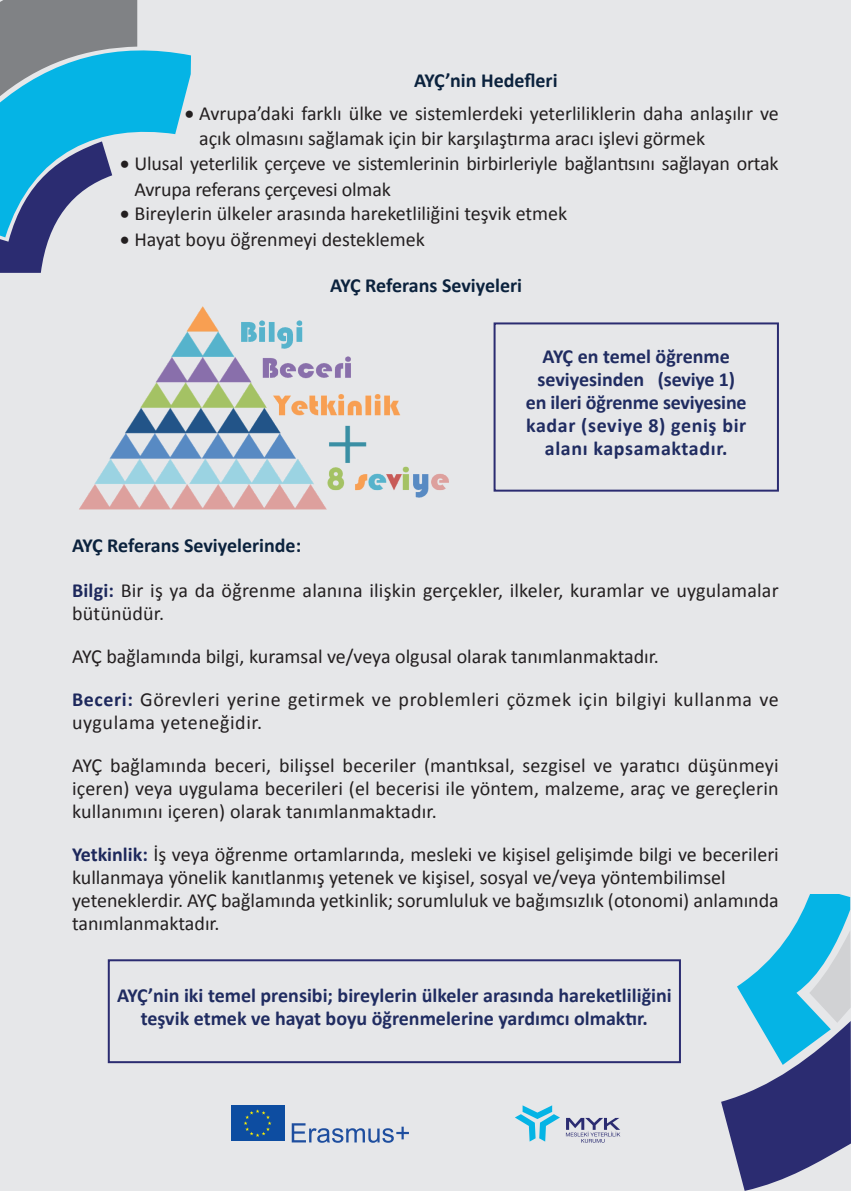
<style>
.page{position:relative;width:851px;height:1191px;background:#fff}
.page>*{position:absolute;margin:0;border:0;box-sizing:border-box;transform-origin:0 0}
.t1{font:20px/23px "Calibri";color:#231f20}
.t2{font:700 20px/23px "Calibri";color:#202c61;text-align:center}
.t3{font:700 20px "Calibri";color:#0b223d}
.s1{font-weight:700;color:#1d285c}
</style>
<div class="page">
<div style="left:0;top:0;width:850px;height:1191px;background:#e6e7e9"></div>
<svg style="left:292px;top:1123px;width:117px;height:19px"></svg>
<div style="left:230px;top:1105px;width:54px;height:36px;background:#0d4da1"></div>
<svg style="left:244px;top:1109px;width:27px;height:28px"></svg>
<svg style="left:515px;top:1105px;width:45px;height:36px"></svg>
<svg style="left:566px;top:1118px;width:54px;height:24px"></svg>
<svg style="left:721px;top:895px;width:129px;height:295px"></svg>
<div style="left:493px;top:322px;width:285px;height:169px;border:2px solid #2b2c71"></div>
<img style="left:79px;top:306px;width:370px;height:204px">
<div style="left:108px;top:959px;width:572px;height:104px;border:2px solid #2b2c71"></div>
<svg style="left:0;top:0;width:191px;height:273px"></svg>
<p class="t3" style="left:414px;top:68px;width:145px">AYÇ’nin Hedefleri</p>
<p class="t1" style="left:199px;top:100px;width:581px;line-height:25.6px;text-indent:-14px">• Avrupa’daki farklı ülke ve sistemlerdeki yeterliliklerin daha anlaşılır ve açık olmasını sağlamak için bir karşılaştırma aracı işlevi görmek</p>
<p class="t1" style="left:134px;top:149px;width:645px;line-height:26px;text-indent:-14px">• Ulusal yeterlilik çerçeve ve sistemlerinin birbirleriyle bağlantısını sağlayan ortak<br>Avrupa referans çerçevesi olmak</p>
<p class="t1" style="left:120px;top:201px;width:448px">• Bireylerin ülkeler arasında hareketliliğini teşvik etmek</p>
<p class="t1" style="left:120px;top:226px;width:306px">• Hayat boyu öğrenmeyi desteklemek</p>
<p class="t3" style="left:330px;top:273px;width:193px">AYÇ Referans Seviyeleri</p>
<p class="t2" style="left:525px;top:344px;width:222px">AYÇ en temel öğrenme seviyesinden (seviye 1) en ileri öğrenme seviyesine kadar (seviye 8) geniş bir alanı kapsamaktadır.</p>
<p class="t3" style="left:72px;top:532px;width:231px">AYÇ Referans Seviyelerinde:</p>
<p class="t1" style="left:72px;top:578px;width:708px"><span class="s1">Bilgi:</span> Bir iş ya da öğrenme alanına ilişkin gerçekler, ilkeler, kuramlar ve uygulamalar bütünüdür.</p>
<p class="t1" style="left:72px;top:634px;width:708px;line-height:43px">AYÇ bağlamında bilgi, kuramsal ve/veya olgusal olarak tanımlanmaktadır.<br><span class="s1">Beceri:</span> Görevleri yerine getirmek ve problemleri çözmek için bilgiyi kullanma ve</p>
<p class="t1" style="left:72px;top:700px;width:708px;line-height:43px">uygulama yeteneğidir.<br>AYÇ bağlamında beceri, bilişsel beceriler (mantıksal, sezgisel ve yaratıcı düşünmeyi</p>
<p class="t1" style="left:72px;top:776px;width:708px">içeren) veya uygulama becerileri (el becerisi ile yöntem, malzeme, araç ve gereçlerin kullanımını içeren) olarak tanımlanmaktadır.</p>
<p class="t1" style="left:72px;top:842px;width:708px"><span class="s1">Yetkinlik:</span> İş veya öğrenme ortamlarında, mesleki ve kişisel gelişimde bilgi ve becerileri kullanmaya yönelik kanıtlanmış yetenek ve kişisel, sosyal ve/veya yöntembilimsel yeteneklerdir. AYÇ bağlamında yetkinlik; sorumluluk ve bağımsızlık (otonomi) anlamında tanımlanmaktadır.</p>
<p class="t2" style="left:117px;top:983px;width:556px">AYÇ’nin iki temel prensibi; bireylerin ülkeler arasında hareketliliğini teşvik etmek ve hayat boyu öğrenmelerine yardımcı olmaktır.</p>
</div>
